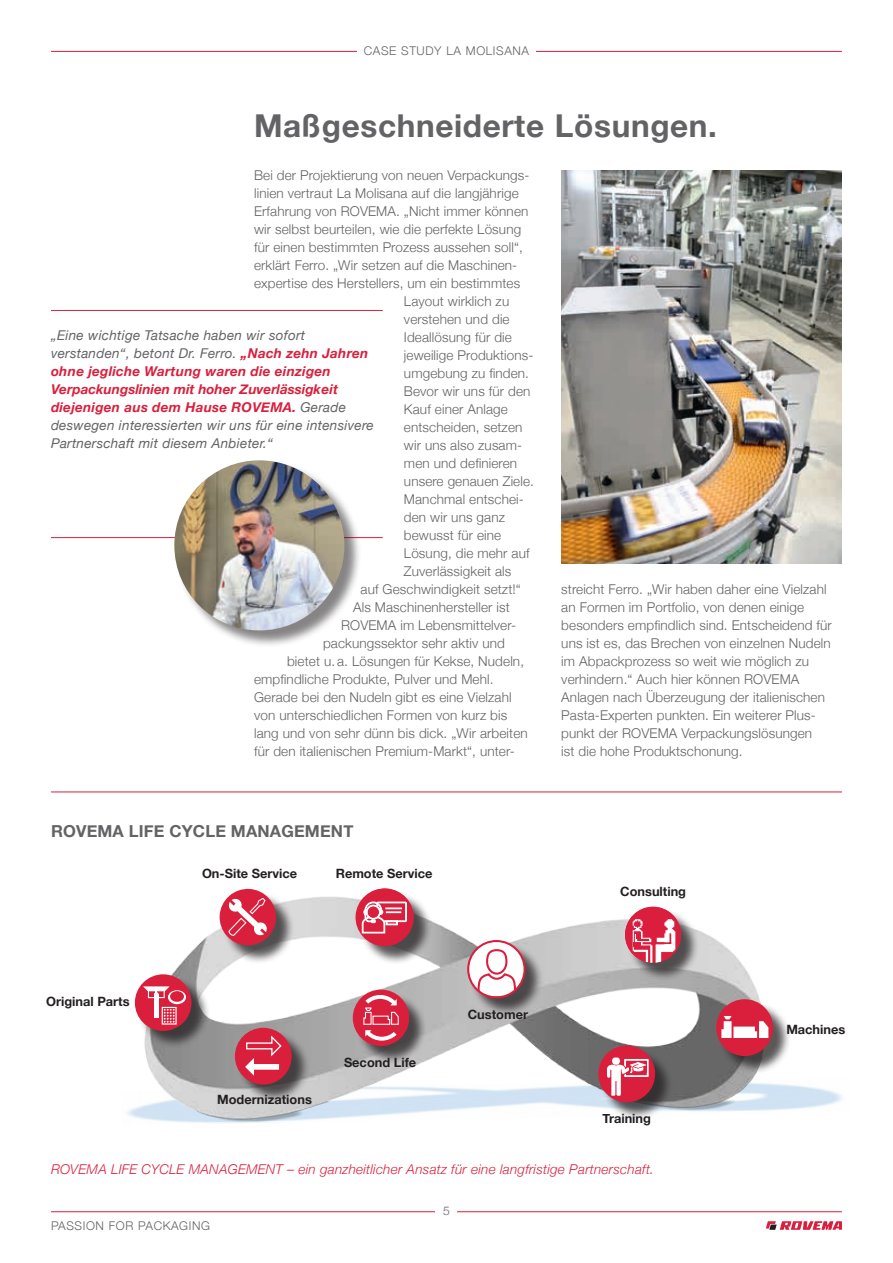
<style>
.page{position:relative;width:893px;height:1263px;background:#fff}
.page>*{position:absolute;margin:0;border:0;box-sizing:border-box;transform-origin:0 0}
.t1{font:700 31.5px "Helvetica Neue";letter-spacing:.02em;color:#636366}
.t2{font:700 16.5px "Helvetica Neue";letter-spacing:.01em;color:#636366}
.t3{font:300 13.5px/18px "Helvetica Neue";letter-spacing:.01em;color:#636366}
.t4{font:italic 13.5px/18px "Helvetica Neue";letter-spacing:.02em;color:#636366}
.t5{font:italic 300 13.5px "Helvetica Neue";letter-spacing:.02em;color:#da1f3d}
.t6{font:700 12.75px "Helvetica Neue";color:#231f20}
.t7{font:300 12px "Helvetica Neue";letter-spacing:.05em;color:#636366}
.s1{font-weight:700;color:#da1f3d}
</style>
<div class="page">
<hr style="left:51px;top:1211px;width:791px;height:1px;background:#da1f3d">
<svg style="left:766px;top:1221px;width:76px;height:9px"></svg>
<hr style="left:51px;top:51px;width:791px;height:1px;background:#da1f3d">
<div style="left:436px;top:1206px;width:21px;height:24px;background:#fff"></div>
<div style="left:357px;top:43px;width:179px;height:12px;background:#fff"></div>
<img style="left:122px;top:888px;width:689px;height:236px">
<div style="left:355px;top:992px;width:73px;height:73px;background:#231f20;opacity:.75"></div>
<div style="left:353px;top:989px;width:56px;height:57px;background:#da1f3d;border-radius:50%"></div>
<svg style="left:363px;top:995px;width:36px;height:46px"></svg>
<div style="left:718px;top:1001px;width:73px;height:73px;background:#231f20;opacity:.75"></div>
<div style="left:716px;top:999px;width:57px;height:57px;background:#da1f3d;border-radius:50%"></div>
<svg style="left:721px;top:1016px;width:47px;height:22px"></svg>
<div style="left:237px;top:1030px;width:73px;height:73px;background:#231f20;opacity:.75"></div>
<div style="left:235px;top:1028px;width:57px;height:57px;background:#da1f3d;border-radius:50%"></div>
<svg style="left:245px;top:1035px;width:38px;height:41px"></svg>
<div style="left:627px;top:909px;width:73px;height:72px;background:#231f20;opacity:.75"></div>
<img style="left:625px;top:907px;width:56px;height:56px">
<svg style="left:655px;top:933px;width:16px;height:11px"></svg>
<div style="left:633px;top:942px;width:8px;height:5px;background:#db1e3d"></div>
<svg style="left:635px;top:932px;width:6px;height:7px"></svg>
<div style="left:138px;top:977px;width:72px;height:72px;background:#231f20;opacity:.75"></div>
<div style="left:135px;top:974px;width:57px;height:57px;background:#da1f3d;border-radius:50%"></div>
<svg style="left:143px;top:986px;width:43px;height:36px"></svg>
<div style="left:470px;top:943px;width:74px;height:74px;background:#231f20;opacity:.75"></div>
<svg style="left:468px;top:941px;width:57px;height:56px"></svg>
<div style="left:467px;top:940px;width:59px;height:58px;border:2px solid #da1f3d;border-radius:50%"></div>
<svg style="left:476px;top:948px;width:41px;height:49px"></svg>
<div style="left:222px;top:891px;width:73px;height:73px;background:#231f20;opacity:.75"></div>
<svg style="left:220px;top:889px;width:56px;height:56px"></svg>
<div style="left:359px;top:891px;width:73px;height:73px;background:#231f20;opacity:.75"></div>
<div style="left:601px;top:1048px;width:72px;height:72px;background:#231f20;opacity:.75"></div>
<img style="left:598px;top:1046px;width:57px;height:56px">
<img style="left:630px;top:1062px;width:16px;height:11px">
<svg style="left:355px;top:888px;width:59px;height:59px"></svg>
<img style="left:561px;top:170px;width:281px;height:393px">
<hr style="left:51px;top:537px;width:332px;height:1px;background:#da1f3d">
<hr style="left:51px;top:310px;width:332px;height:1px;background:#da1f3d">
<div style="left:175px;top:461px;width:186px;height:186px;background:#231f20;opacity:.55"></div>
<img style="left:174px;top:460px;width:170px;height:170px;border-radius:85px">
<hr style="left:51px;top:791px;width:791px;height:1px;background:#da1f3d">
<p class="t7" style="left:364px;top:41px;width:167px">CASE STUDY LA MOLISANA</p>
<h1 class="t1" style="left:254px;top:101px;width:464px">Maßgeschneiderte Lösungen.</h1>
<p class="t3" style="left:254px;top:165px;width:277px">Bei der Projektierung von neuen Verpackungs-</p>
<p class="t3" style="left:254px;top:183px;width:266px">linien vertraut La Molisana auf die langjährige</p>
<p class="t3" style="left:254px;top:201px;width:276px">Erfahrung von ROVEMA. „Nicht immer können</p>
<p class="t3" style="left:254px;top:219px;width:269px">wir selbst beurteilen, wie die perfekte Lösung</p>
<p class="t3" style="left:254px;top:237px;width:270px">für einen bestimmten Prozess aussehen soll“,</p>
<p class="t3" style="left:254px;top:255px;width:265px">erklärt Ferro. „Wir setzen auf die Maschinen-</p>
<p class="t3" style="left:254px;top:273px;width:268px">expertise des Herstellers, um ein bestimmtes</p>
<p class="t3" style="left:404px;top:291px;width:107px">Layout wirklich zu</p>
<p class="t3" style="left:404px;top:309px;width:107px">verstehen und die</p>
<p class="t3" style="left:404px;top:327px;width:109px">Ideallösung für die</p>
<p class="t3" style="left:404px;top:345px;width:131px">jeweilige Produktions-</p>
<p class="t3" style="left:404px;top:363px;width:127px">umgebung zu finden.</p>
<p class="t3" style="left:404px;top:381px;width:128px">Bevor wir uns für den</p>
<p class="t3" style="left:404px;top:399px;width:105px">Kauf einer Anlage</p>
<p class="t3" style="left:404px;top:417px;width:120px">entscheiden, setzen</p>
<p class="t3" style="left:404px;top:435px;width:120px">wir uns also zusam-</p>
<p class="t3" style="left:404px;top:453px;width:115px">men und definieren</p>
<p class="t3" style="left:404px;top:471px;width:132px">unsere genauen Ziele.</p>
<p class="t3" style="left:404px;top:489px;width:121px">Manchmal entschei-</p>
<p class="t3" style="left:404px;top:507px;width:103px">den wir uns ganz</p>
<p class="t3" style="left:404px;top:525px;width:99px">bewusst für eine</p>
<p class="t3" style="left:404px;top:543px;width:127px">Lösung, die mehr auf</p>
<p class="t3" style="left:404px;top:561px;width:109px">Zuverlässigkeit als</p>
<p class="t3" style="left:361px;top:579px;width:162px">auf Geschwindigkeit setzt!“</p>
<p class="t3" style="left:353px;top:597px;width:158px">Als Maschinenhersteller ist</p>
<p class="t3" style="left:341px;top:615px;width:176px">ROVEMA im Lebensmittelver-</p>
<p class="t3" style="left:323px;top:633px;width:183px">packungssektor sehr aktiv und</p>
<p class="t3" style="left:287px;top:651px;width:239px">bietet u. a. Lösungen für Kekse, Nudeln,</p>
<p class="t3" style="left:254px;top:669px;width:241px">empfindliche Produkte, Pulver und Mehl.</p>
<p class="t3" style="left:254px;top:687px;width:259px">Gerade bei den Nudeln gibt es eine Vielzahl</p>
<p class="t3" style="left:254px;top:705px;width:255px">von unterschiedlichen Formen von kurz bis</p>
<p class="t3" style="left:254px;top:723px;width:275px">lang und von sehr dünn bis dick. „Wir arbeiten</p>
<p class="t3" style="left:254px;top:741px;width:262px">für den italienischen Premium-Markt“, unter-</p>
<p class="t4" style="left:51px;top:327px;width:324px">„Eine wichtige Tatsache haben wir sofort verstanden“, betont Dr. Ferro. <span class="s1">„Nach zehn Jahren ohne jegliche Wartung waren die einzigen Verpackungslinien mit hoher Zuverlässigkeit diejenigen aus dem Hause ROVEMA.</span> Gerade deswegen interessierten wir uns für eine intensivere Partnerschaft mit diesem Anbieter.“</p>
<p class="t2" style="left:51px;top:818px;width:304px">ROVEMA LIFE CYCLE MANAGEMENT</p>
<p class="t6" style="left:202px;top:863px;width:97px">On-Site Service</p>
<p class="t6" style="left:336px;top:863px;width:98px">Remote Service</p>
<p class="t3" style="left:561px;top:579px;width:272px">streicht Ferro. „Wir haben daher eine Vielzahl an Formen im Portfolio, von denen einige besonders empfindlich sind. Entscheidend für uns ist es, das Brechen von einzelnen Nudeln im Abpackprozess so weit wie möglich zu verhindern.“ Auch hier können ROVEMA Anlagen nach Überzeugung der italienischen Pasta-Experten punkten. Ein weiterer Plus&shy;punkt der ROVEMA Verpackungslösungen<br>ist die hohe Produktschonung.</p>
<p class="t6" style="left:620px;top:881px;width:67px">Consulting</p>
<p class="t6" style="left:46px;top:991px;width:85px">Original Parts</p>
<p class="t6" style="left:217px;top:1089px;width:96px">Modernizations</p>
<p class="t6" style="left:344px;top:1052px;width:74px">Second Life</p>
<p class="t6" style="left:468px;top:1004px;width:62px">Customer</p>
<p class="t6" style="left:602px;top:1108px;width:50px">Training</p>
<p class="t6" style="left:786px;top:1020px;width:61px">Machines</p>
<p class="t5" style="left:51px;top:1158px;width:604px">ROVEMA LIFE CYCLE MANAGEMENT – ein ganzheitlicher Ansatz für eine langfristige Partnerschaft.</p>
<p class="t7" style="left:51px;top:1216px;width:160px">PASSION FOR PACKAGING</p>
<p class="t7" style="left:443px;top:1201px;width:8px">5</p>
</div>
